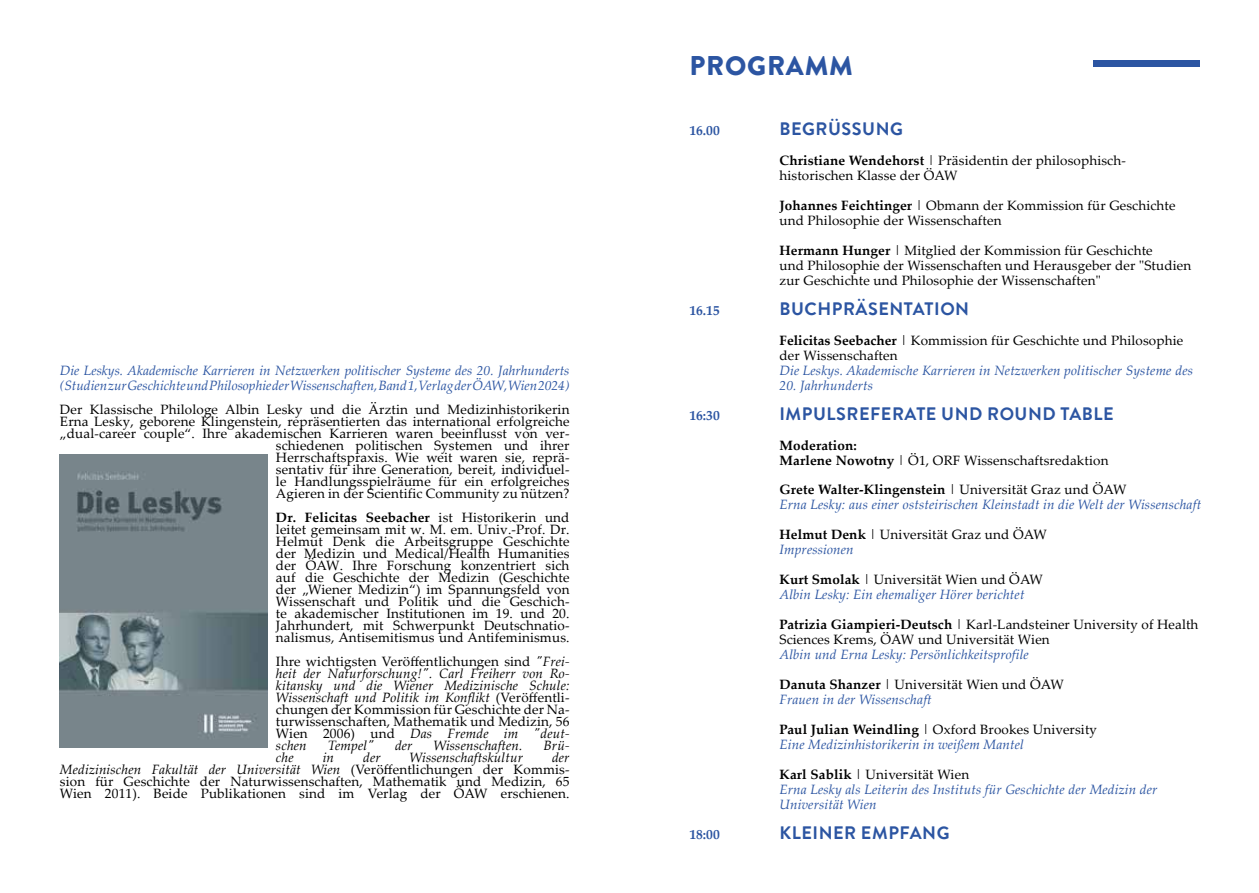
<style>
.page{position:relative;width:1259px;height:893px;background:#fff}
.page>*{position:absolute;margin:0;border:0;box-sizing:border-box;transform-origin:0 0}
.t1{font:900 27px "Brandon Grotesque";letter-spacing:.03em;color:#2c55a2}
.t2{font:700 18px "Brandon Grotesque";letter-spacing:.03em;color:#2c55a2}
.t3{font:13.5px/12px "Palatino Linotype";letter-spacing:.01em;color:#000}
.t4{font:italic 13.5px/15px "Palatino Linotype";letter-spacing:.01em;color:#2c55a2}
.t5{font:italic 13.5px "Palatino Linotype";letter-spacing:.01em;color:#000}
.t6{font:700 13.5px "Palatino Linotype";color:#2c55a2}
.s1{font-weight:700}
.s2{font-style:italic}
.s3{font-weight:700;font-style:normal;color:#000}
.s4{font-style:normal;color:#000}
.s5{font-style:italic;color:#2c55a2}
</style>
<div class="page">
<div style="left:1093px;top:60px;width:106px;height:7px;background:#2c55a2"></div>
<img style="left:60px;top:454px;width:207px;height:293px">
<p class="t4" style="left:60px;top:362px;width:511px">Die Leskys. Akademische Karrieren in Netzwerken politischer Systeme des 20. Jahrhunderts (Studien zur Geschichte und Philosophie der Wissenschaften, Band 1, Verlag der ÖAW, Wien 2024)</p>
<p class="t3" style="left:60px;top:402px;width:511px;text-align:right">Der Klassische Philologe Albin Lesky und die Ärztin und Medizinhistorikerin Erna Lesky, geborene Klingenstein, repräsentierten das international erfolgreiche „dual-career couple“. Ihre akademischen Karrieren waren beeinflusst von ver&shy;schiedenen politischen Systemen und ihrer<br>Herrschaftspraxis. Wie weit waren sie, reprä-<br>sentativ für ihre Generation, bereit, individuel-<br>le Handlungsspielräume für ein erfolgreiches<br>Agieren in der Scientific Community zu nützen?</p>
<p class="t3" style="left:276px;top:510px;width:295px;text-align:justify"><span class="s1">Dr. Felicitas Seebacher</span> ist Historikerin und leitet gemeinsam mit w. M. em. Univ.-Prof. Dr.<br>Helmut Denk die Arbeitsgruppe Geschichte der Medizin und Medical/Health Humanities der ÖAW. Ihre Forschung konzentriert sich auf die Geschichte der Medizin (Geschichte der „Wiener Medizin“) im Spannungsfeld von Wissenschaft und Politik und die Geschich&shy;te akademischer Institutionen im 19. und 20.<br>Jahrhundert, mit Schwerpunkt Deutschnatio&shy;nalismus, Antisemitismus und Antifeminismus.</p>
<p class="t3" style="left:276px;top:654px;width:295px;text-align:justify">Ihre wichtigsten Veröffentlichungen sind <span class="s2">"Frei&shy;heit der Naturforschung!". Carl Freiherr von Ro&shy;kitansky und die Wiener Medizinische Schule:<br>Wissenschaft und Politik im Konflikt</span> (Veröffentli&shy;chungen der Kommission für Geschichte der Na&shy;turwissenschaften, Mathematik und Medizin, 56<br>Wien 2006) und <span class="s2">Das Fremde im "deut&shy;schen</span></p>
<p class="t5" style="left:328px;top:735px;width:48px">Tempel"</p>
<p class="t5" style="left:395px;top:735px;width:19px">der</p>
<p class="t5" style="left:433px;top:735px;width:91px">Wissenschaften.</p>
<p class="t5" style="left:543px;top:735px;width:27px">Brü-</p>
<p class="t5" style="left:276px;top:747px;width:19px">che</p>
<p class="t5" style="left:323px;top:747px;width:13px">in</p>
<p class="t5" style="left:363px;top:747px;width:19px">der</p>
<p class="t5" style="left:410px;top:747px;width:115px">Wissenschaftskultur</p>
<p class="t3" style="left:60px;top:750px;width:511px;text-align:justify;text-indent:492px"><span class="s2">der Medizinischen Fakultät der Universität Wien</span> (Veröffentlichungen der Kommis&shy;sion für Geschichte der Naturwissenschaften, Mathematik und Medizin, 65<br>Wien 2011). Beide Publikationen sind im Verlag der ÖAW erschienen.</p>
<h1 class="t1" style="left:689px;top:46px;width:165px">PROGRAMM</h1>
<p class="t6" style="left:689px;top:121px;width:32px">16.00</p>
<h2 class="t2" style="left:779px;top:116px;width:125px">BEGRÜSSUNG</h2>
<p class="t3" style="left:779px;top:152px;width:348px;line-height:15px"><span class="s1">Christiane Wendehorst</span> | Präsidentin der philosophisch&shy;historischen Klasse der ÖAW</p>
<p class="t3" style="left:779px;top:197px;width:397px;line-height:15px"><span class="s1">Johannes Feichtinger</span> | Obmann der Kommission für Geschichte und Philosophie der Wissenschaften</p>
<p class="t3" style="left:779px;top:242px;width:413px;line-height:15px"><span class="s1">Hermann Hunger</span> | Mitglied der Kommission für Geschichte<br>und Philosophie der Wissenschaften und Herausgeber der "Studien zur Geschichte und Philosophie der Wissenschaften"</p>
<p class="t6" style="left:689px;top:300px;width:32px">16.15</p>
<h2 class="t2" style="left:779px;top:296px;width:191px">BUCHPRÄSENTATION</h2>
<p class="t3" style="left:779px;top:332px;width:405px;line-height:15px"><span class="s1">Felicitas Seebacher</span> | Kommission für Geschichte und Philosophie der Wissenschaften</p>
<p class="t4" style="left:779px;top:362px;width:415px">Die Leskys. Akademische Karrieren in Netzwerken politischer Systeme des</p>
<p class="t4" style="left:779px;top:377px;width:95px">20. Jahrhunderts</p>
<p class="t6" style="left:689px;top:405px;width:32px">16:30</p>
<h2 class="t2" style="left:779px;top:401px;width:336px">IMPULSREFERATE UND ROUND TABLE</h2>
<p class="t3" style="left:779px;top:437px;width:331px;line-height:15px"><span class="s1">Moderation:<br>Marlene Nowotny</span> | Ö1, ORF Wissenschaftsredaktion</p>
<p class="t4" style="left:779px;top:482px;width:423px"><span class="s3">Grete Walter-Klingenstein</span> <span class="s4">| Universität Graz und ÖAW<br></span>Erna Lesky: aus einer oststeirischen Kleinstadt in die Welt der Wissenschaft</p>
<p class="t3" style="left:779px;top:527px;width:269px;line-height:15px"><span class="s1">Helmut Denk</span> | Universität Graz und ÖAW<br><span class="s5">Impressionen</span></p>
<p class="t4" style="left:779px;top:572px;width:265px"><span class="s3">Kurt Smolak</span> <span class="s4">| Universität Wien und ÖAW<br></span>Albin Lesky: Ein ehemaliger Hörer berichtet</p>
<p class="t3" style="left:779px;top:617px;width:420px;line-height:15px"><span class="s1">Patrizia Giampieri-Deutsch</span> | Karl-Landsteiner University of Health<br>Sciences Krems, ÖAW und Universität Wien</p>
<p class="t4" style="left:779px;top:647px;width:251px">Albin und Erna Lesky: Persönlichkeitsprofile</p>
<p class="t4" style="left:779px;top:677px;width:286px"><span class="s3">Danuta Shanzer</span> <span class="s4">| Universität Wien und ÖAW<br></span>Frauen in der Wissenschaft</p>
<p class="t4" style="left:779px;top:722px;width:319px"><span class="s3">Paul Julian Weindling</span> <span class="s4">| Oxford Brookes University<br></span>Eine Medizinhistorikerin in weißem Mantel</p>
<p class="t4" style="left:779px;top:767px;width:379px"><span class="s3">Karl Sablik</span> <span class="s4">| Universität Wien<br></span>Erna Lesky als Leiterin des Instituts für Geschichte der Medizin der<br>Universität Wien</p>
<p class="t6" style="left:689px;top:825px;width:32px">18:00</p>
<h2 class="t2" style="left:779px;top:820px;width:172px">KLEINER EMPFANG</h2>
</div>
